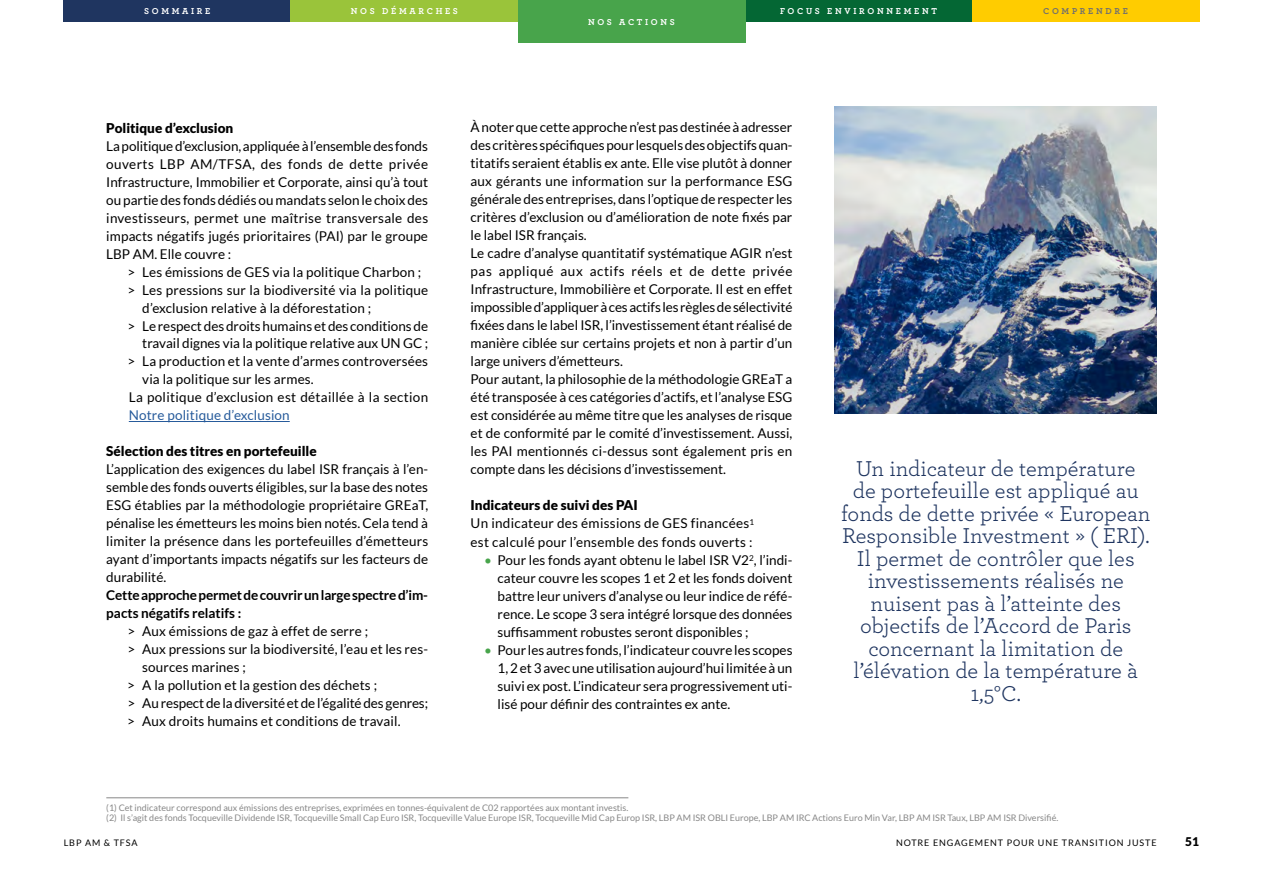
<style>
.page{position:relative;width:1263px;height:893px;background:#fff}
.page>*{position:absolute;margin:0;border:0;box-sizing:border-box;transform-origin:0 0}
.t1{font:22.5px/22.5px "Archer";color:#1f3560;text-align:center}
.t2{font:13.5px/18px "Lato";color:#000;text-align:justify}
.t3{font:13.5px/18.1px "Lato";letter-spacing:.02em;color:#000}
.t4{font:700 13.5px/18px "Lato";letter-spacing:-.01em;color:#000}
.t5{font:900 13.5px "Lato";color:#000}
.t6{font:13.5px "Lato";letter-spacing:.01em;color:#275b9b}
.t7{font:900 12px "Lato";color:#000}
.t8{font:9px/10.5px "Lato";color:#878787}
.t9{font:700 9px "Archer";letter-spacing:.3em;color:#fff}
.t10{font:9px "Lato";letter-spacing:.1em;color:#000}
.t11{font:700 9px "Archer";letter-spacing:.3em;color:#706f6f}
.s1{font-weight:900}
.s2{color:#48a44b}
</style>
<div class="page">
<div style="left:64px;top:0;width:227px;height:21px;background:#1f3560"></div>
<div style="left:291px;top:0;width:227px;height:21px;background:#9ac43a"></div>
<div style="left:745px;top:0;width:227px;height:21px;background:#046734"></div>
<div style="left:972px;top:0;width:227px;height:21px;background:#fc0"></div>
<hr style="left:129px;top:421px;width:161px;height:1px;background:#275b9b">
<div style="left:518px;top:0;width:227px;height:43px;background:#48a44b"></div>
<img style="left:835px;top:106px;width:322px;height:308px">
<hr style="left:106px;top:797px;width:522px;height:1px;background:#878787">
<p class="t9" style="left:144px;top:4px;width:68px">SOMMAIRE</p>
<p class="t9" style="left:351px;top:4px;width:109px">NOS DÉMARCHES</p>
<p class="t9" style="left:780px;top:4px;width:158px">FOCUS ENVIRONNEMENT</p>
<p class="t11" style="left:1043px;top:4px;width:86px">COMPRENDRE</p>
<p class="t5" style="left:106px;top:120px;width:129px">Politique d’exclusion</p>
<p class="t2" style="left:106px;top:137px;width:323px">La politique d’exclusion, appliquée à l’ensemble des fonds ouverts LBP AM/TFSA, des fonds de dette privée Infrastructure, Immobilier et Corporate, ainsi qu’à tout ou partie des fonds dédiés ou mandats selon le choix des investisseurs, permet une maîtrise transversale des impacts négatifs jugés prioritaires (PAI) par le groupe LBP AM. Elle couvre :</p>
<p class="t2" style="left:128px;top:263px;width:295px">&gt; Les émissions de GES via la politique Charbon ;</p>
<p class="t2" style="left:128px;top:281px;width:302px">&gt; Les pressions sur la biodiversité via la politique</p>
<p class="t2" style="left:142px;top:299px;width:230px">d’exclusion relative à la déforestation ;</p>
<p class="t2" style="left:128px;top:316px;width:302px">&gt; Le respect des droits humains et des conditions de</p>
<p class="t2" style="left:142px;top:334px;width:287px">travail dignes via la politique relative aux UN GC ;</p>
<p class="t2" style="left:128px;top:352px;width:302px">&gt; La production et la vente d’armes controversées</p>
<p class="t2" style="left:142px;top:370px;width:173px">via la politique sur les armes.</p>
<p class="t3" style="left:129px;top:388px;width:301px">La politique d’exclusion est détaillée à la section</p>
<p class="t6" style="left:129px;top:408px;width:162px">Notre politique d’exclusion</p>
<p class="t5" style="left:106px;top:444px;width:212px">Sélection des titres en portefeuille</p>
<p class="t2" style="left:106px;top:460px;width:323px">L’application des exigences du label ISR français à l’en&shy;semble des fonds ouverts éligibles, sur la base des notes ESG établies par la méthodologie propriétaire GREaT, pénalise les émetteurs les moins bien notés. Cela tend à limiter la présence dans les portefeuilles d’émetteurs ayant d’importants impacts négatifs sur les facteurs de durabilité.</p>
<p class="t4" style="left:106px;top:586px;width:323px">Cette approche permet de couvrir un large spectre d’im&shy;pacts négatifs relatifs :</p>
<p class="t2" style="left:128px;top:622px;width:242px">&gt; Aux émissions de gaz à effet de serre ;</p>
<p class="t2" style="left:128px;top:640px;width:302px">&gt; Aux pressions sur la biodiversité, l’eau et les res-</p>
<p class="t2" style="left:142px;top:658px;width:105px">sources marines ;</p>
<p class="t2" style="left:127px;top:676px;width:251px">&gt; A la pollution et la gestion des déchets ;</p>
<p class="t2" style="left:128px;top:694px;width:302px">&gt; Au respect de la diversité et de l’égalité des genres;</p>
<p class="t2" style="left:127px;top:712px;width:275px">&gt; Aux droits humains et conditions de travail.</p>
<p class="t9" style="left:588px;top:15px;width:88px">NOS ACTIONS</p>
<p class="t2" style="left:471px;top:118px;width:324px;text-align:left">À noter que cette approche n’est pas destinée à adresser des critères spécifiques pour lesquels des objectifs quan&shy;titatifs seraient établis ex ante. Elle vise plutôt à donner aux gérants une information sur la performance ESG générale des entreprises, dans l’optique de respecter les critères d’exclusion ou d’amélioration de note fixés par le label ISR français.<br>Le cadre d’analyse quantitatif systématique AGIR n’est pas appliqué aux actifs réels et de dette privée Infrastructure, Immobilière et Corporate. Il est en effet impossible d’appliquer à ces actifs les règles de sélectivité fixées dans le label ISR, l’investissement étant réalisé de manière ciblée sur certains projets et non à partir d’un large univers d’émetteurs.<br>Pour autant, la philosophie de la méthodologie GREaT a été transposée à ces catégories d’actifs, et l’analyse ESG est considérée au même titre que les analyses de risque et de conformité par le comité d’investissement. Aussi, les PAI mentionnés ci-dessus sont également pris en compte dans les décisions d’investissement.</p>
<p class="t3" style="left:471px;top:496px;width:285px"><span class="s1">Indicateurs de suivi des PAI<br></span>Un indicateur des émissions de GES financées<sup>1 </sup>est calculé pour l’ensemble des fonds ouverts :</p>
<p class="t2" style="left:498px;top:551px;width:296px;text-indent:-14px"><span class="s2">•</span> Pour les fonds ayant obtenu le label ISR V2<sup>2</sup>, l’indi&shy;cateur couvre les scopes 1 et 2 et les fonds doivent battre leur univers d’analyse ou leur indice de réfé&shy;rence. Le scope 3 sera intégré lorsque des données suffisamment robustes seront disponibles ;</p>
<p class="t2" style="left:498px;top:641px;width:296px;text-indent:-14px"><span class="s2">•</span> Pour les autres fonds, l’indicateur couvre les scopes 1, 2 et 3 avec une utilisation aujourd’hui limitée à un suivi ex post. L’indicateur sera progressivement uti&shy;lisé pour définir des contraintes ex ante.</p>
<p class="t1" style="left:841px;top:456px;width:311px">Un indicateur de température<br>de portefeuille est appliqué au fonds de dette privée « European<br>Responsible Investment » ( ERI).<br>Il permet de contrôler que les investissements réalisés ne nuisent pas à l’atteinte des objectifs de l’Accord de Paris concernant la limitation de l’élévation de la température à<br>1,5°C.</p>
<p class="t8" style="left:106px;top:802px;width:953px">(1) Cet indicateur correspond aux émissions des entreprises, exprimées en tonnes-équivalent de C02 rapportées aux montant investis.<br>(2) Il s’agit des fonds Tocqueville Dividende ISR, Tocqueville Small Cap Euro ISR, Tocqueville Value Europe ISR, Tocqueville Mid Cap Europ ISR, LBP AM ISR OBLI Europe, LBP AM IRC Actions Euro Min Var, LBP AM ISR Taux, LBP AM ISR Diversifié.</p>
<p class="t10" style="left:64px;top:838px;width:75px">LBP AM &amp; TFSA</p>
<p class="t10" style="left:896px;top:838px;width:262px">NOTRE ENGAGEMENT POUR UNE TRANSITION JUSTE</p>
<p class="t7" style="left:1185px;top:835px;width:15px">51</p>
</div>
